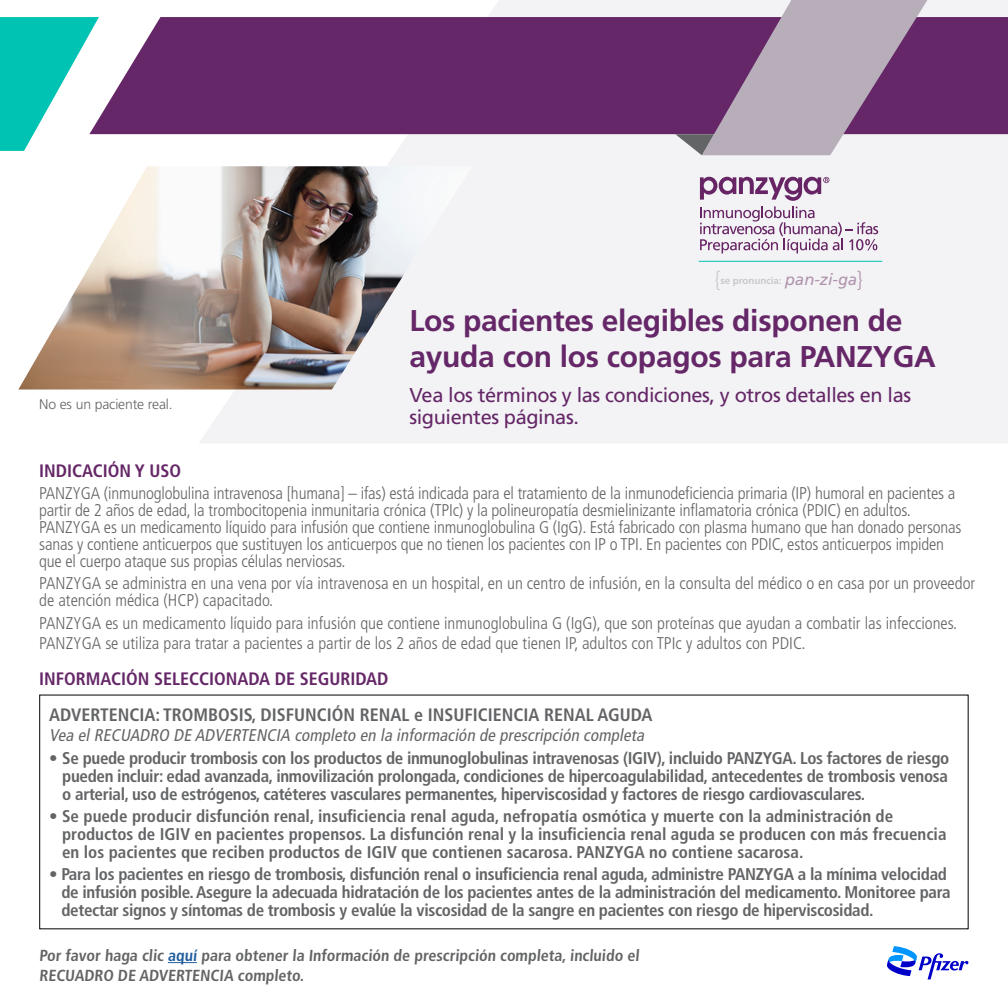
<style>
.page{position:relative;width:1008px;height:1008px;background:#fff}
.page>*{position:absolute;margin:0;border:0;box-sizing:border-box;transform-origin:0 0}
.t1{font:700 30px/36px "Frutiger LT Std";letter-spacing:-.01em;color:#652767}
.t2{font:20px/22px "Frutiger LT Std";letter-spacing:-.02em;color:#652767}
.t3{font:700 condensed 18px "Frutiger LT Std";color:#636466}
.t4{font:700 condensed 18px "Frutiger LT Std";color:#652767}
.t5{font:300 condensed 17px/17px "Frutiger LT Std";letter-spacing:-.01em;color:#636466}
.t6{font:700 condensed 17px/18px "Frutiger LT Std";letter-spacing:-.02em;color:#636466;text-align:justify}
.t7{font:700 condensed 17px/18px "Frutiger LT Std";color:#636466}
.t8{font:italic condensed 17px "Frutiger LT Std";color:#636466}
.t9{font:700 condensed 16px/20px "Frutiger LT Std";color:#636466}
.t10{font:300 14px "Frutiger LT Std";letter-spacing:-.01em;color:#636466}
.t11{font:700 9.8px "Frutiger LT Std";color:#c7c8ca}
.s1{font-weight:300;font-stretch:condensed;font-size:21.6px}
.s2{font-weight:400;font-style:italic;font-size:16.4px;color:#b093ad}
.s3{font-weight:300;font-stretch:condensed;font-size:21.6px;color:#b093ad}
.s4{color:#215e9e}
</style>
<div class="page">
<svg style="left:168px;top:962px;width:29px;height:1px"></svg>
<svg style="left:887px;top:946px;width:81px;height:33px"></svg>
<svg style="left:199px;top:0;width:809px;height:443px;fill:#f3f3f5"></svg>
<div style="left:99px;top:17px;width:909px;height:117px;background:#652767"></div>
<img style="left:18px;top:166px;width:454px;height:224px">
<svg style="left:675px;top:0;width:252px;height:155px;background:#9f84a1"></svg>
<hr style="left:699px;top:261px;width:183px;height:1px;background:#00c3b4">
<svg style="left:0;top:17px;width:99px;height:134px"></svg>
<svg style="left:700px;top:177px;width:178px;height:76px"></svg>
<p class="t10" style="left:39px;top:396px;width:135px">No es un paciente real.</p>
<p class="t11" style="left:715px;top:274px;width:149px"><span class="s1">{</span>se pronuncia: <span class="s2">pan-zi-ga</span><span class="s3">}</span></p>
<h1 class="t1" style="left:409px;top:303px;width:528px">Los pacientes elegibles disponen de ayuda con los copagos para PANZYGA</h1>
<p class="t2" style="left:409px;top:384px;width:503px">Vea los términos y las condiciones, y otros detalles en las siguientes páginas.</p>
<p class="t4" style="left:39px;top:460px;width:143px">INDICACIÓN Y USO</p>
<p class="t5" style="left:39px;top:484px;width:924px">PANZYGA (inmunoglobulina intravenosa [humana] – ifas) está indicada para el tratamiento de la inmunodeficiencia primaria (IP) humoral en pacientes a partir de 2 años de edad, la trombocitopenia inmunitaria crónica (TPIc) y la polineuropatía desmielinizante inflamatoria crónica (PDIC) en adultos.<br>PANZYGA es un medicamento líquido para infusión que contiene inmunoglobulina G (IgG). Está fabricado con plasma humano que han donado personas sanas y contiene anticuerpos que sustituyen los anticuerpos que no tienen los pacientes con IP o TPI. En pacientes con PDIC, estos anticuerpos impiden que el cuerpo ataque sus propias células nerviosas.</p>
<p class="t5" style="left:39px;top:575px;width:938px">PANZYGA se administra en una vena por vía intravenosa en un hospital, en un centro de infusión, en la consulta del médico o en casa por un proveedor de atención médica (HCP) capacitado.</p>
<p class="t5" style="left:39px;top:613px;width:920px;line-height:20px">PANZYGA es un medicamento líquido para infusión que contiene inmunoglobulina G (IgG), que son proteínas que ayudan a combatir las infecciones.<br>PANZYGA se utiliza para tratar a pacientes a partir de los 2 años de edad que tienen IP, adultos con TPIc y adultos con PDIC.</p>
<p class="t4" style="left:39px;top:668px;width:351px">INFORMACIÓN SELECCIONADA DE SEGURIDAD</p>
<p class="t3" style="left:49px;top:704px;width:605px">ADVERTENCIA: TROMBOSIS, DISFUNCIÓN RENAL e INSUFICIENCIA RENAL AGUDA</p>
<p class="t8" style="left:49px;top:726px;width:600px">Vea elRECUADRO DE ADVERTENCIA completo en la información de prescripción completa</p>
<p class="t6" style="left:62px;top:749px;width:888px;text-indent:-13px">• Se puede producir trombosis con los productos de inmunoglobulinas intravenosas (IGIV), incluido PANZYGA. Los factores de riesgo pueden incluir: edad avanzada, inmovilización prolongada, condiciones de hipercoagulabilidad, antecedentes de trombosis venosa o arterial, uso de estrógenos, catéteres vasculares permanentes, hiperviscosidad y factores de riesgo cardiovasculares.</p>
<p class="t7" style="left:62px;top:807px;width:886px;text-indent:-13px">• Se puede producir disfunción renal, insuficiencia renal aguda, nefropatía osmótica y muerte con la administración de productos de IGIV en pacientes propensos. La disfunción renal y la insuficiencia renal aguda se producen con más frecuencia en los pacientes que reciben productos de IGIV que contienen sacarosa. PANZYGA no contiene sacarosa.</p>
<p class="t6" style="left:61px;top:865px;width:891px;text-align:left;text-indent:-12px">• Para los pacientes en riesgo de trombosis, disfunción renal o insuficiencia renal aguda, administre PANZYGA a la mínima velocidad de infusión posible. Asegure la adecuada hidratación de los pacientes antes de la administración del medicamento. Monitoree para detectar signos y síntomas de trombosis y evalúe la viscosidad de la sangre en pacientes con riesgo de hiperviscosidad.</p>
<p class="t9" style="left:39px;top:945px;width:603px">Por favor haga clic <span class="s4">aquí</span> para obtener la Información de prescripción completa, incluido el<br>RECUADRO DE ADVERTENCIA completo.</p>
</div>
